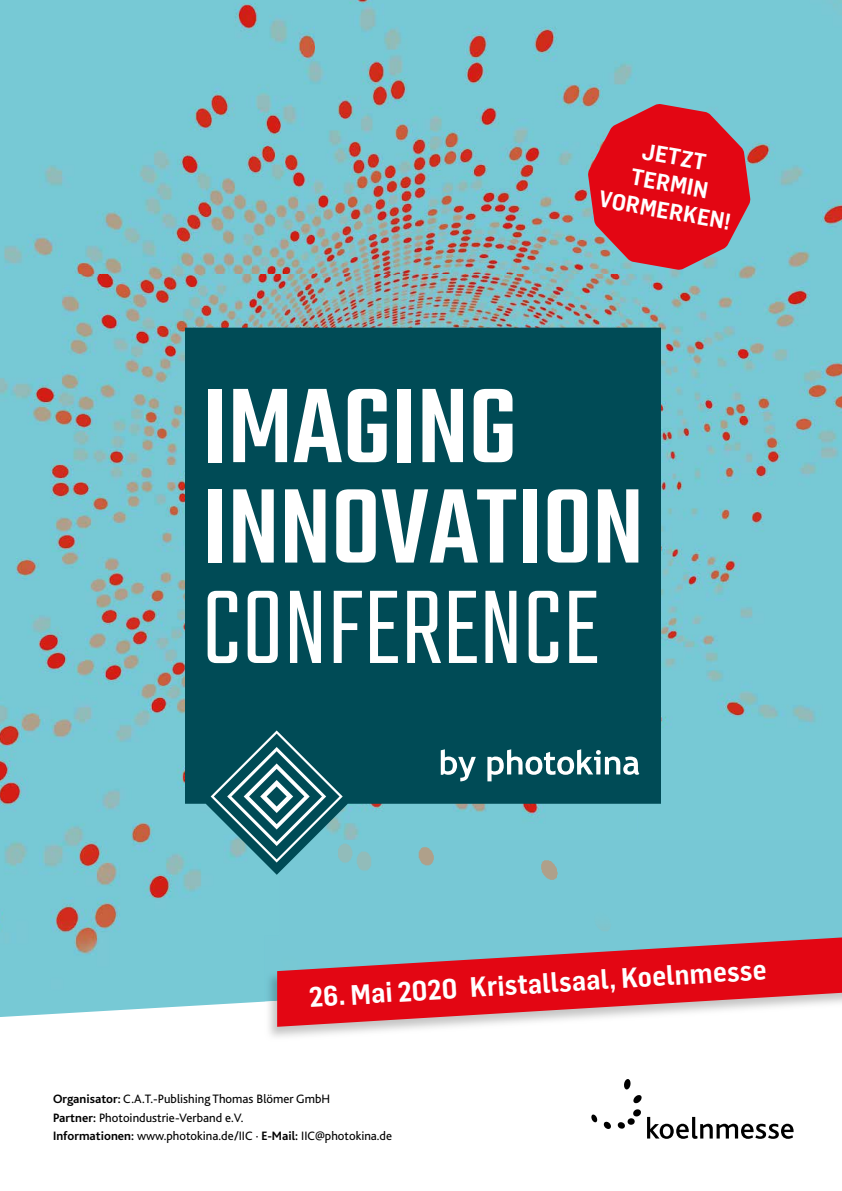
<style>
.page{position:relative;width:842px;height:1191px;background:#fff}
.page>*{position:absolute;margin:0;border:0;box-sizing:border-box;transform-origin:0 0}
.t1{font:600 27.6px "Flama Semicondensed";color:#fff}
.t2{font:600 22.6px/27.1px "Flama Semicondensed";color:#fff;text-align:center}
.t3{font:12.7px/18.4px "Bliss";color:#000}
.s1{font-weight:700}
</style>
<div class="page">
<img style="left:0;top:0;width:842px;height:840px">
<img style="left:0;top:840px;width:279px;height:128px">
<svg style="left:0;top:968px;width:794px;height:171px"></svg>
<svg style="left:603px;top:1121px;width:8px;height:8px"></svg>
<svg style="left:591px;top:1114px;width:6px;height:8px"></svg>
<svg style="left:617px;top:1078px;width:176px;height:60px"></svg>
<div style="left:265px;top:935px;width:577px;height:33px;background:#77c8d5"></div>
<img style="left:265px;top:968px;width:529px;height:73px">
<svg style="left:277px;top:937px;width:565px;height:89px;background:#cf555f"></svg>
<svg style="left:185px;top:328px;width:476px;height:546px;background:#135e69"></svg>
<svg style="left:211px;top:730px;width:132px;height:132px;background:#3a7a83"></svg>
<div style="left:208px;top:389px;width:13px;height:73px;background:#fff"></div>
<svg style="left:233px;top:389px;width:54px;height:73px"></svg>
<svg style="left:294px;top:389px;width:48px;height:73px"></svg>
<svg style="left:348px;top:389px;width:39px;height:73px"></svg>
<div style="left:397px;top:389px;width:14px;height:73px;background:#fff"></div>
<svg style="left:422px;top:389px;width:41px;height:73px"></svg>
<svg style="left:474px;top:389px;width:38px;height:73px"></svg>
<div style="left:208px;top:489px;width:13px;height:73px;background:#fff"></div>
<svg style="left:233px;top:489px;width:41px;height:73px"></svg>
<svg style="left:285px;top:489px;width:40px;height:73px"></svg>
<svg style="left:336px;top:489px;width:40px;height:73px"></svg>
<svg style="left:382px;top:489px;width:134px;height:73px"></svg>
<div style="left:523px;top:489px;width:13px;height:73px;background:#fff"></div>
<svg style="left:548px;top:489px;width:39px;height:73px"></svg>
<svg style="left:598px;top:489px;width:40px;height:73px"></svg>
<svg style="left:208px;top:591px;width:29px;height:72px"></svg>
<svg style="left:248px;top:591px;width:30px;height:72px"></svg>
<svg style="left:290px;top:591px;width:31px;height:72px"></svg>
<svg style="left:334px;top:591px;width:28px;height:72px"></svg>
<svg style="left:370px;top:591px;width:28px;height:72px"></svg>
<svg style="left:407px;top:591px;width:34px;height:72px"></svg>
<svg style="left:449px;top:591px;width:28px;height:72px"></svg>
<svg style="left:485px;top:591px;width:31px;height:72px"></svg>
<svg style="left:529px;top:591px;width:29px;height:72px"></svg>
<svg style="left:569px;top:591px;width:28px;height:72px"></svg>
<svg style="left:441px;top:749px;width:35px;height:32px"></svg>
<svg style="left:487px;top:749px;width:152px;height:32px"></svg>
<svg style="left:588px;top:104px;width:162px;height:166px;background:#c93440"></svg>
<h2 class="t2" style="left:611px;top:131px;width:135px;rotate:10deg">JETZT<br>TERMIN<br>VORMERKEN!</h2>
<h1 class="t1" style="left:308px;top:981px;width:460px;rotate:-4deg">26. Mai 2020 Kristallsaal, Koelnmesse</h1>
<p class="t3" style="left:53px;top:1090px;width:340px"><span class="s1">Organisator:</span> C.A.T.-Publishing Thomas Blömer GmbH<br><span class="s1">Partner:</span> Photoindustrie-Verband e.V.<br><span class="s1">Informationen:</span> www.photokina.de/IIC · <span class="s1">E-Mail:</span> IIC@photokina.de</p>
</div>
